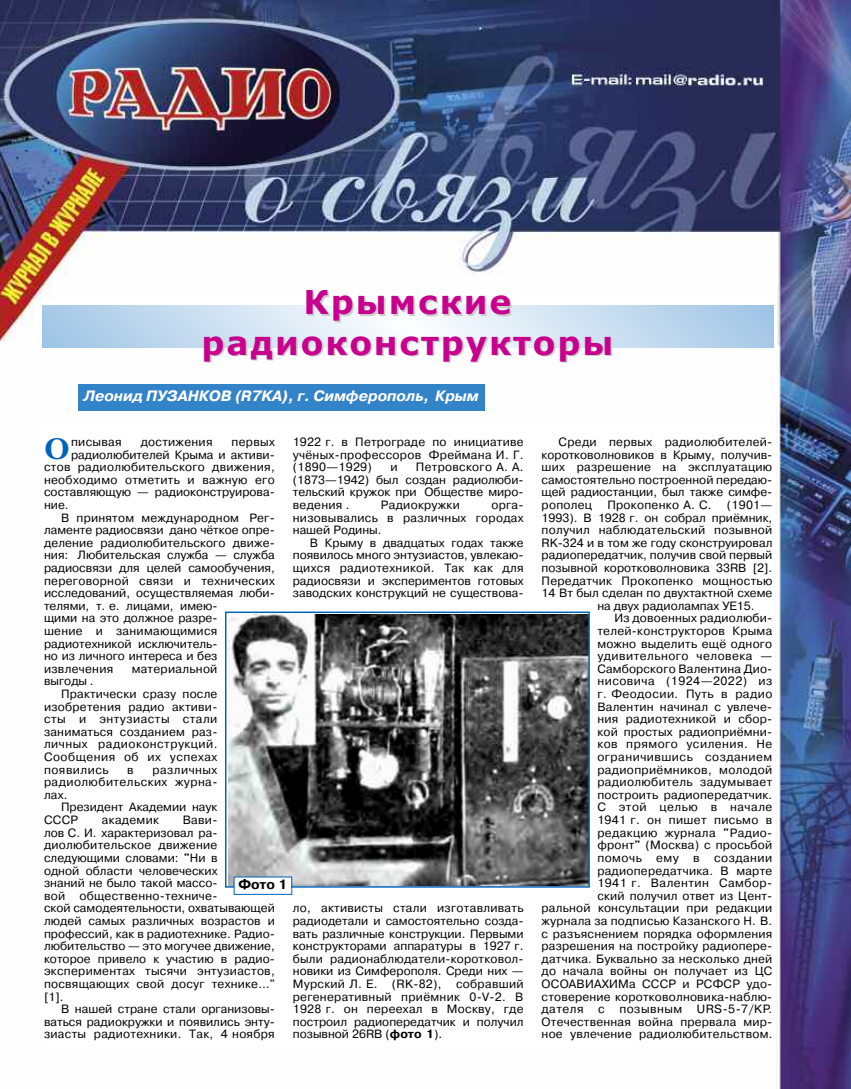
<style>
.page{position:relative;width:851px;height:1089px;background:#fff}
.page>*{position:absolute;margin:0;border:0;box-sizing:border-box;transform-origin:0 0}
.t1{font:700 33px/40.5px "Verdana";letter-spacing:.06em;color:#c7008d;text-align:center}
.t2{font:700 29.4px "Newton C";color:#0064ba;scale:1.1 1}
.t3{font:italic 700 15px "Pragmatica C";color:#fff}
.t4{font:700 13.5px "Pragmatica C";color:#000}
.t5{font:12px/12.6px "Pragmatica C";letter-spacing:.015em;color:#000;text-align:justify}
.t6{font:12px "Pragmatica C";letter-spacing:.04em;color:#000}
.t7{font:12px "Pragmatica C";letter-spacing:.035em;color:#000}
.s1{font-weight:700}
</style>
<div class="page">
<img style="left:1px;top:0;width:849px;height:1089px">
<div style="left:43px;top:299px;width:729px;height:49px;background:#fff"></div>
<svg style="left:43px;top:305px;width:730px;height:42px"></svg>
<div style="left:43px;top:425px;width:730px;height:621px;background:#fff"></div>
<img style="left:228px;top:614px;width:358px;height:270px">
<div style="left:225px;top:611px;width:364px;height:276px;border:2px solid #0064ba"></div>
<div style="left:234px;top:877px;width:57px;height:17px;background:#fff"></div>
<div style="left:78px;top:384px;width:406px;height:26px;background:#3383c8"></div>
<h1 class="t1" style="left:201px;top:282px;width:413px">Крымские радиоконструкторы</h1>
<p class="t3" style="left:83px;top:387px;width:396px">Леонид ПУЗАНКОВ (R7KA), г. Симферополь, Крым</p>
<h2 class="t2" style="left:44px;top:431px;width:25px">О</h2>
<p class="t5" style="left:71px;top:435px;width:52px">писывая</p>
<p class="t5" style="left:141px;top:435px;width:73px">достижения</p>
<p class="t5" style="left:231px;top:435px;width:45px">первых</p>
<p class="t5" style="left:71px;top:448px;width:205px">радиолюбителей Крыма и активи-</p>
<p class="t5" style="left:44px;top:460px;width:232px">стов радиолюбительского движения,</p>
<p class="t5" style="left:44px;top:473px;width:232px">необходимо отметить и важную его</p>
<p class="t5" style="left:44px;top:486px;width:232px">составляющую — радиоконструирова-</p>
<p class="t5" style="left:44px;top:498px;width:26px">ние.</p>
<p class="t5" style="left:61px;top:511px;width:215px">В принятом международном Рег-</p>
<p class="t5" style="left:44px;top:523px;width:232px">ламенте радиосвязи дано чёткое опре-</p>
<p class="t5" style="left:44px;top:536px;width:232px">деление радиолюбительского движе-</p>
<p class="t5" style="left:44px;top:549px;width:232px">ния: Любительская служба — служба</p>
<p class="t5" style="left:44px;top:561px;width:232px">радиосвязи для целей самообучения,</p>
<p class="t5" style="left:44px;top:574px;width:232px">переговорной связи и технических</p>
<p class="t5" style="left:44px;top:586px;width:232px">исследований, осуществляемая люби-</p>
<p class="t5" style="left:44px;top:599px;width:175px">телями, т. е. лицами, имею-</p>
<p class="t5" style="left:44px;top:612px;width:175px">щими на это должное разре-</p>
<p class="t5" style="left:44px;top:624px;width:175px">шение и занимающимися</p>
<p class="t5" style="left:44px;top:637px;width:175px">радиотехникой исключитель-</p>
<p class="t5" style="left:44px;top:649px;width:175px">но из личного интереса и без</p>
<p class="t5" style="left:44px;top:662px;width:71px">извлечения</p>
<p class="t5" style="left:132px;top:662px;width:87px">материальной</p>
<p class="t5" style="left:44px;top:675px;width:51px">выгоды .</p>
<p class="t5" style="left:61px;top:687px;width:158px">Практически сразу после</p>
<p class="t5" style="left:44px;top:700px;width:175px">изобретения радио активи-</p>
<p class="t6" style="left:44px;top:712px;width:175px">сты и энтузиасты стали</p>
<p class="t5" style="left:44px;top:725px;width:175px">заниматься созданием раз-</p>
<p class="t6" style="left:44px;top:737px;width:175px">личных радиоконструкций.</p>
<p class="t6" style="left:44px;top:750px;width:175px">Сообщения об их успехах</p>
<p class="t6" style="left:44px;top:762px;width:66px">появились</p>
<p class="t5" style="left:127px;top:763px;width:8px">в</p>
<p class="t5" style="left:44px;top:763px;width:175px;text-indent:108px">различных радиолюбительских журна&shy;лах.</p>
<p class="t5" style="left:44px;top:801px;width:175px;text-indent:17px">Президент Академии наук<br>СССР</p>
<p class="t5" style="left:44px;top:813px;width:232px;text-align:left;text-indent:139px">Вави-<br>лов С. И. характеризовал ра&shy;диолюбительское движение следующими словами: <span class="s1">"</span>Ни в<br>одной области человеческих<br>знаний не было такой массо-<br>вой общественно-техниче-<br>ской самодеятельности, охватывающей людей самых различных возрастов и профессий, как в радиотехнике. Радио&shy;любительство — это могучее движение, которое привело к участию в радио&shy;экспериментах тысячи энтузиастов, посвящающих свой досуг технике…" [1].</p>
<p class="t5" style="left:44px;top:1002px;width:232px;text-indent:17px">В нашей стране стали организовы&shy;ваться радиокружки и появились энту&shy;зиасты радиотехники. Так, 4 ноября</p>
<p class="t5" style="left:102px;top:813px;width:58px">академик</p>
<p class="t4" style="left:238px;top:876px;width:51px">Фото 1</p>
<p class="t5" style="left:293px;top:435px;width:232px">1922 г. в Петрограде по инициативе учёных-профессоров Фреймана И. Г. (1890—1929)</p>
<p class="t5" style="left:293px;top:460px;width:232px;text-indent:123px">Петровского А. А. (1873—1942) был создан радиолюби&shy;тельский кружок при Обществе миро&shy;ведения .</p>
<p class="t5" style="left:390px;top:460px;width:9px">и</p>
<p class="t5" style="left:381px;top:498px;width:80px">Радиокружки</p>
<p class="t5" style="left:293px;top:498px;width:232px;text-indent:198px">орга&shy;низовывались в различных городах нашей Родины.</p>
<p class="t5" style="left:293px;top:536px;width:232px;text-indent:17px">В Крыму в двадцатых годах также появилось много энтузиастов, увлекаю&shy;щихся радиотехникой. Так как для радиосвязи и экспериментов готовых заводских конструкций не существова-</p>
<p class="t5" style="left:293px;top:901px;width:232px">ло, активисты стали изготавливать радиодетали и самостоятельно созда&shy;вать различные конструкции. Первыми конструкторами аппаратуры в 1927 г. были радионаблюдатели-коротковол&shy;новики из Симферополя. Среди них — Мурский Л. Е. (RK-82), собравший регенеративный приёмник 0-V-2. В 1928 г. он переехал в Москву, где построил радиопередатчик и получил позывной 26RB (<span class="s1">фото 1</span>).</p>
<p class="t5" style="left:541px;top:435px;width:232px;text-indent:17px">Среди первых радиолюбителей&shy;коротковолновиков в Крыму, получив&shy;ших разрешение на эксплуатацию самостоятельно построенной передаю&shy;щей радиостанции, был также симфе&shy;рополец</p>
<p class="t5" style="left:607px;top:498px;width:106px">Прокопенко А. С.</p>
<p class="t5" style="left:726px;top:498px;width:47px">(1901—</p>
<p class="t5" style="left:541px;top:511px;width:232px">1993). В 1928 г. он собрал приёмник,</p>
<p class="t5" style="left:541px;top:523px;width:232px">получил наблюдательский позывной</p>
<p class="t5" style="left:541px;top:536px;width:232px">RK-324 и в том же году сконструировал</p>
<p class="t5" style="left:541px;top:549px;width:232px">радиопередатчик, получив свой первый</p>
<p class="t5" style="left:541px;top:561px;width:232px">позывной коротковолновика 33RB [2].</p>
<p class="t5" style="left:541px;top:574px;width:232px">Передатчик Прокопенко мощностью</p>
<p class="t5" style="left:541px;top:586px;width:232px">14 Вт был сделан по двухтактной схеме</p>
<p class="t5" style="left:597px;top:599px;width:158px">на двух радиолампах УЕ15.</p>
<p class="t5" style="left:614px;top:612px;width:159px">Из довоенных радиолюби-</p>
<p class="t5" style="left:597px;top:624px;width:176px">телей-конструкторов Крыма</p>
<p class="t5" style="left:597px;top:637px;width:176px">можно выделить ещё одного</p>
<p class="t6" style="left:597px;top:649px;width:176px">удивительного человека —</p>
<p class="t5" style="left:597px;top:662px;width:176px">Самборского Валентина Дио-</p>
<p class="t6" style="left:597px;top:674px;width:176px">нисовича (1924—2022) из</p>
<p class="t7" style="left:597px;top:687px;width:176px">г. Феодосии. Путь в радио</p>
<p class="t5" style="left:597px;top:700px;width:176px">Валентин начинал с увлече-</p>
<p class="t5" style="left:597px;top:712px;width:176px">ния радиотехникой и сбор-</p>
<p class="t5" style="left:597px;top:725px;width:176px">кой простых радиоприёмни-</p>
<p class="t6" style="left:597px;top:737px;width:176px">ков прямого усиления. Не</p>
<p class="t6" style="left:597px;top:750px;width:176px">ограничившись созданием</p>
<p class="t5" style="left:597px;top:763px;width:176px">радиоприёмников, молодой</p>
<p class="t5" style="left:597px;top:775px;width:176px">радиолюбитель задумывает</p>
<p class="t5" style="left:597px;top:788px;width:176px">построить радиопередатчик.</p>
<p class="t6" style="left:597px;top:800px;width:176px">С этой целью в начале</p>
<p class="t5" style="left:597px;top:813px;width:176px">1941 г. он пишет письмо в</p>
<p class="t5" style="left:597px;top:826px;width:176px">редакцию журнала <span class="s1">"</span>Радио-</p>
<p class="t5" style="left:597px;top:838px;width:176px">фронт<span class="s1">"</span> (Москва) с просьбой</p>
<p class="t6" style="left:597px;top:850px;width:176px">помочь ему в создании</p>
<p class="t5" style="left:597px;top:864px;width:176px">радиопередатчика. В марте</p>
<p class="t6" style="left:597px;top:876px;width:176px">1941 г. Валентин Самбор-</p>
<p class="t5" style="left:597px;top:889px;width:176px">ский получил ответ из Цент-</p>
<p class="t5" style="left:541px;top:901px;width:232px">ральной консультации при редакции</p>
<p class="t5" style="left:541px;top:914px;width:232px">журнала за подписью Казанского Н. В.</p>
<p class="t5" style="left:541px;top:927px;width:232px">с разъяснением порядка оформления</p>
<p class="t5" style="left:541px;top:939px;width:232px">разрешения на постройку радиопере-</p>
<p class="t5" style="left:541px;top:952px;width:232px">датчика. Буквально за несколько дней</p>
<p class="t5" style="left:541px;top:964px;width:232px">до начала войны он получает из ЦС</p>
<p class="t5" style="left:541px;top:977px;width:232px">ОСОАВИАХИМа СССР и РСФСР удо-</p>
<p class="t5" style="left:541px;top:990px;width:232px">стоверение коротковолновика-наблю-</p>
<p class="t6" style="left:541px;top:1002px;width:232px">дателя с позывным URS-5-7/KP.</p>
<p class="t5" style="left:541px;top:1015px;width:232px">Отечественная война прервала мир-</p>
<p class="t5" style="left:541px;top:1027px;width:232px">ное увлечение радиолюбительством.</p>
</div>
